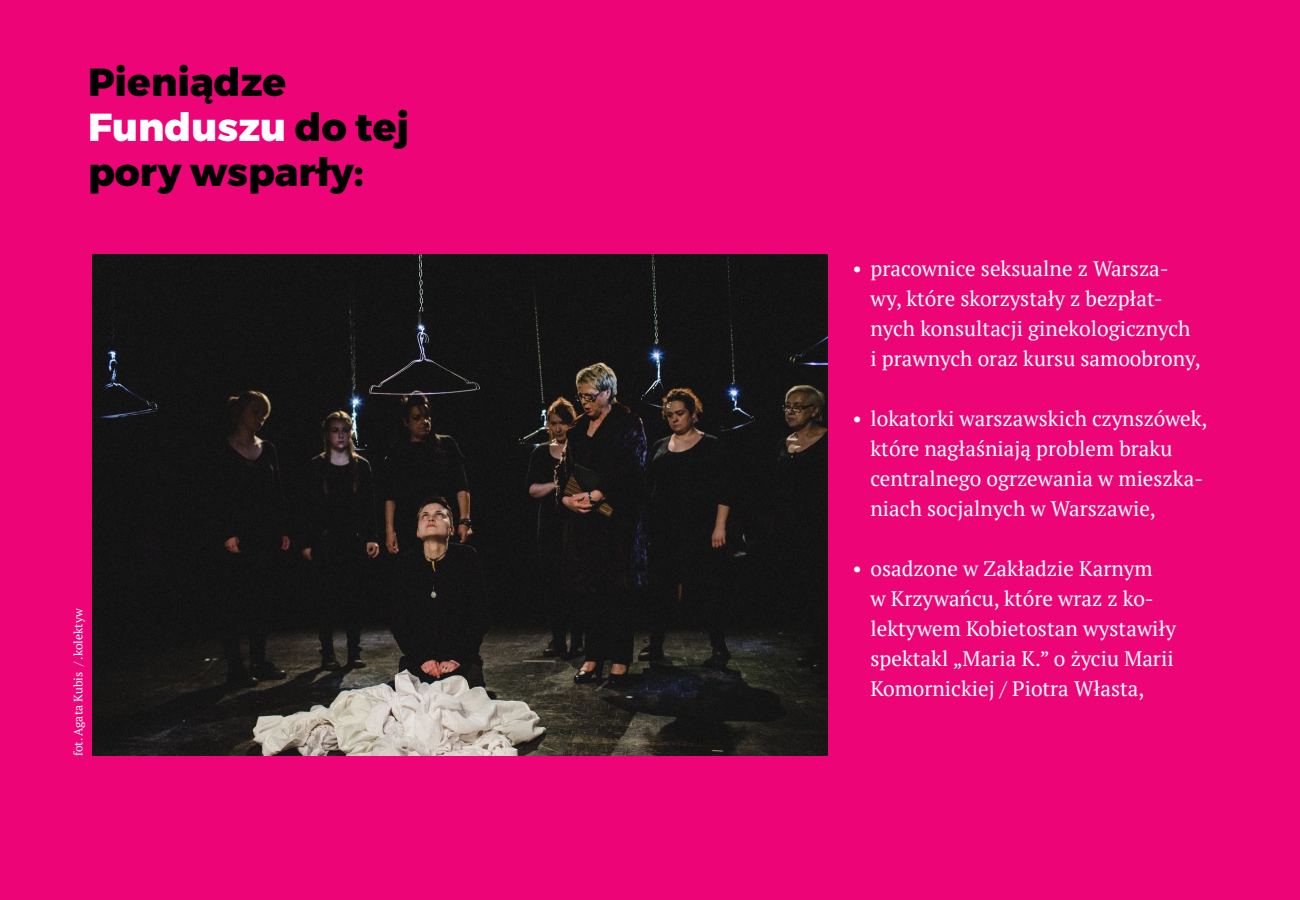
<style>
.page{position:relative;width:1300px;height:900px;background:#ed0578}
.page>*{position:absolute;margin:0;border:0;box-sizing:border-box;transform-origin:0 0}
.t1{font:800 39px/45px "Montserrat";color:#000}
.t2{font:21px/30px "PT Serif";color:#fff}
.t3{font:12px "PT Serif";color:#fff}
.s1{color:#fff}
</style>
<div class="page">
<img style="left:92px;top:254px;width:736px;height:502px">
<h1 class="t1" style="left:88px;top:61px;width:323px">Pieniądze<br><span class="s1">Funduszu</span> do tej pory wsparły:</h1>
<p class="t3" style="left:71px;top:756px;width:150px;rotate:-90deg">fot. Agata Kubis / .kolektyw</p>
<p class="t2" style="left:870px;top:253px;width:332px;text-indent:-18px">• pracownice seksualne z Warsza&shy;wy, które skorzystały z bezpłat&shy;nych konsultacji ginekologicznych i prawnych oraz kursu samoobrony,</p>
<p class="t2" style="left:870px;top:403px;width:339px;text-indent:-18px">• lokatorki warszawskich czynszówek, które nagłaśniają problem braku centralnego ogrzewania w mieszka&shy;niach socjalnych w Warszawie,</p>
<p class="t2" style="left:870px;top:553px;width:307px;text-indent:-18px">• osadzone w Zakładzie Karnym<br>w Krzywańcu, które wraz z ko&shy;lektywem Kobietostan wystawiły spektakl „Maria K.” o życiu Marii<br>Komornickiej / Piotra Własta,</p>
</div>
